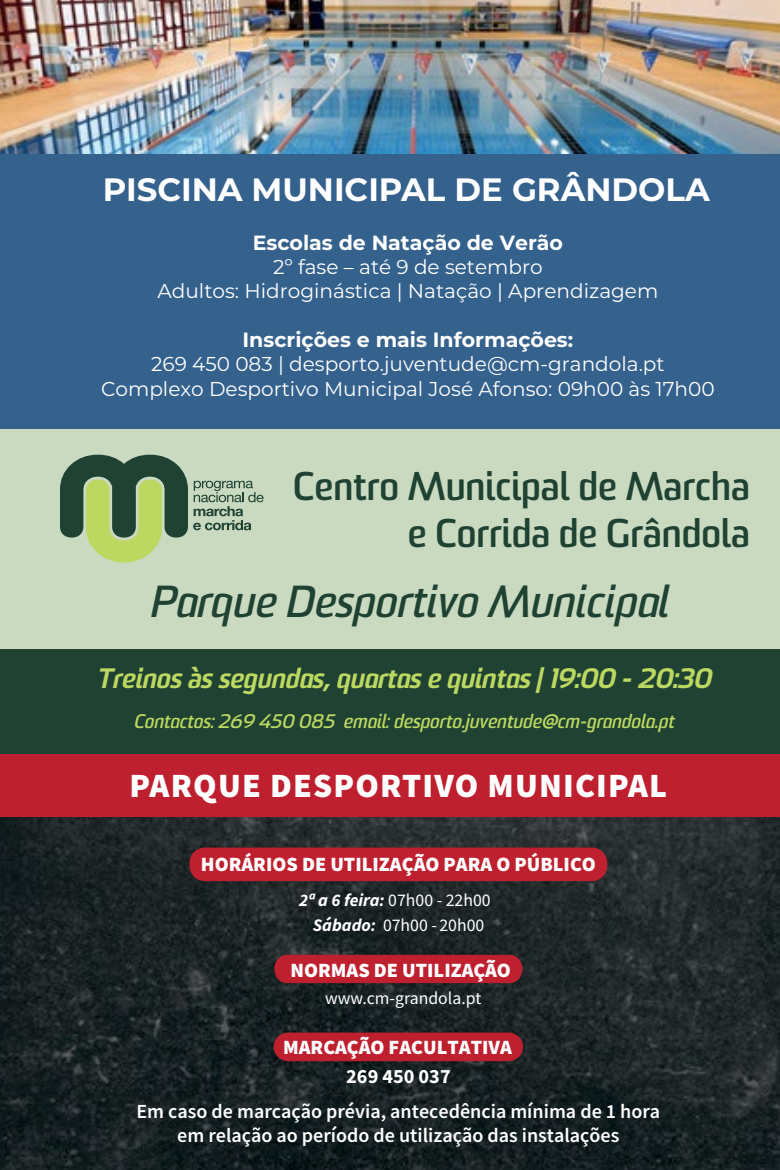
<style>
.page{position:relative;width:780px;height:1170px;background:#fff}
.page>*{position:absolute;margin:0;border:0;box-sizing:border-box;transform-origin:0 0}
.t1{font:italic 700 43.5px "Sommet";color:#1f4233}
.t2{font:700 38.75px/46.5px "Sommet";color:#1f4233;text-align:right}
.t3{font:900 34px "Source Sans Pro";letter-spacing:.035em;color:#fff}
.t4{font:700 32.25px "Montserrat";color:#fff}
.t5{font:italic 900 27.25px "Sommet";color:#bcd860}
.t6{font:700 20.5px "Montserrat";color:#fff}
.t7{font:900 20.25px "Source Sans Pro";color:#fff}
.t8{font:700 20.25px "Source Sans Pro";color:#fff}
.t9{font:20px/24px "Montserrat";color:#fff;text-align:center}
.t10{font:600 20px/24px "Source Sans Pro";color:#fff;text-align:center}
.t11{font:italic 700 19px "Sommet";color:#bcd860}
.t12{font:17.75px/25.5px "Source Sans Pro";color:#fff;text-align:center}
.s1{font-weight:700;font-style:italic}
</style>
<div class="page">
<div style="left:0;top:649px;width:780px;height:104px;background:#1f4233"></div>
<div style="left:0;top:382px;width:780px;height:267px;background:#c9dac1"></div>
<svg style="left:60px;top:454px;width:204px;height:108px"></svg>
<img style="left:0;top:0;width:780px;height:154px">
<div style="left:0;top:154px;width:780px;height:274px;background:#35618d"></div>
<img style="left:0;top:816px;width:780px;height:353px">
<div style="left:0;top:754px;width:780px;height:62px;background:#bf202f"></div>
<div style="left:189px;top:847px;width:418px;height:34px;background:#bf202f;border-radius:15px"></div>
<div style="left:273px;top:1032px;width:250px;height:29px;background:#bf202f;border-radius:15px"></div>
<div style="left:274px;top:954px;width:248px;height:29px;background:#bf202f"></div>
<h3 class="t4" style="left:103px;top:166px;width:608px">PISCINA MUNICIPAL DE GRÂNDOLA</h3>
<p class="t6" style="left:253px;top:228px;width:312px">Escolas de Natação de Verão</p>
<p class="t9" style="left:157px;top:254px;width:502px">2º fase – até 9 de setembro<br>Adultos: Hidroginástica | Natação | Aprendizagem</p>
<p class="t6" style="left:242px;top:325px;width:332px">Inscrições e mais Informações:</p>
<p class="t9" style="left:101px;top:351px;width:615px">269 450 083 | desporto.juventude@cm-grandola.pt<br>Complexo Desportivo Municipal José Afonso: 09h00 às 17h00</p>
<h2 class="t2" style="left:293px;top:465px;width:458px">Centro Municipal de Marcha e Corrida de Grândola</h2>
<h1 class="t1" style="left:149px;top:575px;width:520px">Parque Desportivo Municipal</h1>
<h3 class="t5" style="left:96px;top:661px;width:616px">Treinos às segundas, quartas e quintas | 19:00 - 20:30</h3>
<p class="t11" style="left:133px;top:709px;width:542px">Contactos: 269 450 085 email: desporto.juventude@cm-grandola.pt</p>
<h3 class="t3" style="left:129px;top:762px;width:539px">PARQUE DESPORTIVO MUNICIPAL</h3>
<p class="t7" style="left:201px;top:850px;width:396px">HORÁRIOS DE UTILIZAÇÃO PARA O PÚBLICO</p>
<p class="t12" style="left:299px;top:887px;width:193px"><span class="s1">2ª a 6 feira:</span> 07h00 - 22h00<br><span class="s1">Sábado:</span> 07h00 - 20h00</p>
<p class="t7" style="left:290px;top:955px;width:222px">NORMAS DE UTILIZAÇÃO</p>
<p class="t12" style="left:325px;top:985px;width:158px">www.cm-grandola.pt</p>
<p class="t7" style="left:283px;top:1033px;width:230px">MARCAÇÃO FACULTATIVA</p>
<p class="t8" style="left:346px;top:1062px;width:106px">269 450 037</p>
<p class="t10" style="left:136px;top:1099px;width:525px">Em caso de marcação prévia, antecedência mínima de 1 hora em relação ao período de utilização das instalações</p>
</div>
